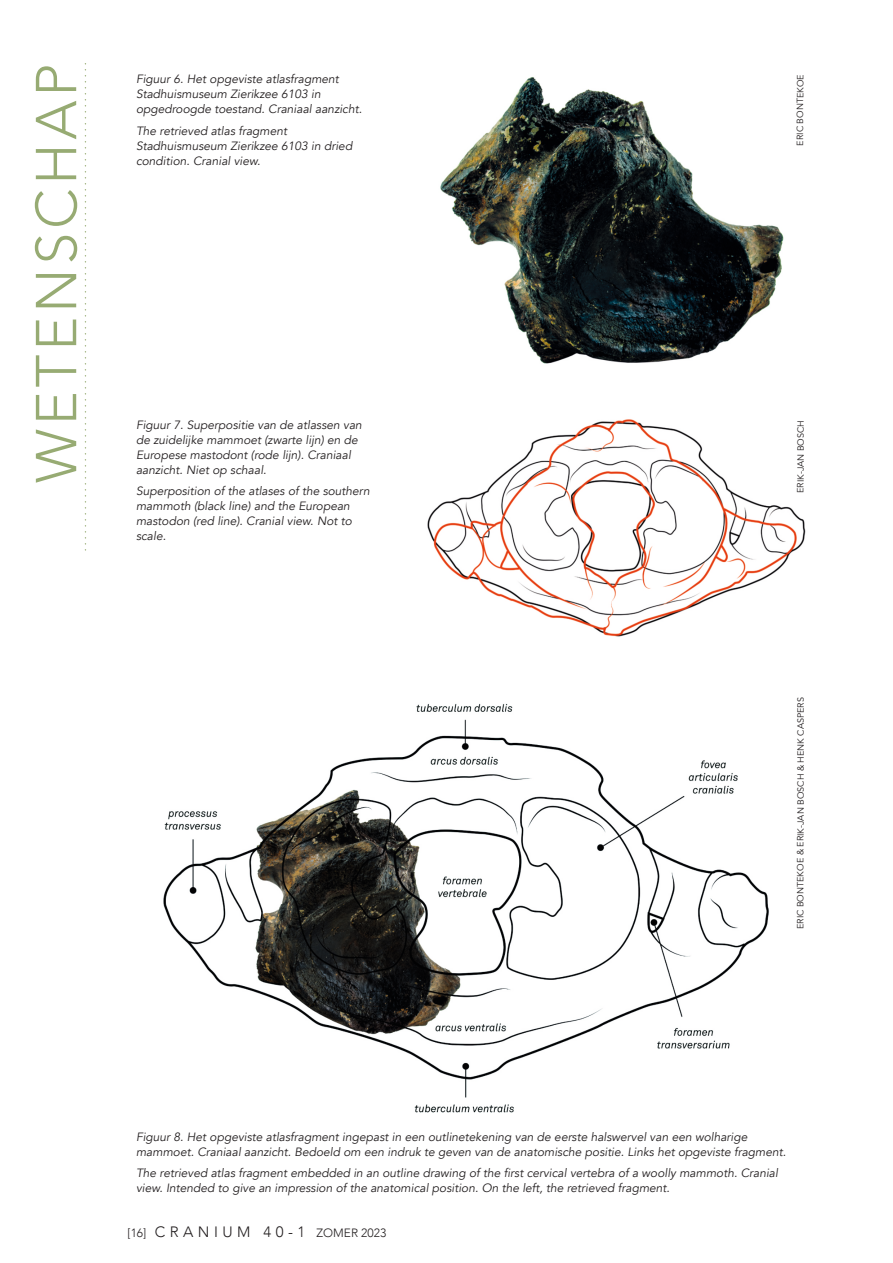
<style>
.page{position:relative;width:893px;height:1263px;background:#fff}
.page>*{position:absolute;margin:0;border:0;box-sizing:border-box;transform-origin:0 0}
.t1{font:300 57px "Avenir";letter-spacing:.07em;color:#97ab73}
.t2{font:italic 12px/15px "Avenir";color:#231f20}
.t3{font:300 12px "Avenir";color:#231f20}
.t4{font:9px "Avenir";letter-spacing:-.005em;color:#231f20}
.s1{font-size:15px}
</style>
<div class="page">
<svg style="left:85px;top:64px;width:1px;height:487px"></svg>
<img style="left:440px;top:77px;width:344px;height:287px">
<img style="left:427px;top:419px;width:379px;height:218px">
<img style="left:163px;top:703px;width:606px;height:410px">
<h1 class="t1" style="left:19px;top:483px;width:421px;rotate:-90deg">WETENSCHAP</h1>
<p class="t2" style="left:136px;top:72px;width:228px">Figuur 6. Het opgeviste atlasfragment<br>Stadhuismuseum Zierikzee 6103 in opgedroogde toestand. Craniaal aanzicht.</p>
<p class="t2" style="left:136px;top:123px;width:218px">The retrieved atlas fragment<br>Stadhuismuseum Zierikzee 6103 in dried condition. Cranial view.</p>
<p class="t2" style="left:136px;top:418px;width:227px">Figuur 7. Superpositie van de atlassen van de zuidelĳke mammoet (zwarte lĳn) en de Europese mastodont (rode lĳn). Craniaal aanzicht. Niet op schaal.</p>
<p class="t2" style="left:136px;top:484px;width:235px">Superposition of the atlases of the southern mammoth (black line) and the European mastodon (red line). Cranial view. Not to scale.</p>
<p class="t4" style="left:794px;top:146px;width:73px;rotate:-90deg">ERIC BONTEKOE</p>
<p class="t4" style="left:795px;top:493px;width:74px;rotate:-90deg">ERIK-JAN BOSCH</p>
<p class="t4" style="left:795px;top:929px;width:233px;rotate:-90deg">ERIC BONTEKOE &amp; ERIK-JAN BOSCH &amp; HENK CASPERS</p>
<p class="t2" style="left:136px;top:1129px;width:652px">Figuur 8. Het opgeviste atlasfragment ingepast in een outlinetekening van de eerste halswervel van een wolharige mammoet. Craniaal aanzicht. Bedoeld om een indruk te geven van de anatomische positie. Links het opgeviste fragment.</p>
<p class="t2" style="left:136px;top:1165px;width:643px">The retrieved atlas fragment embedded in an outline drawing of the first cervical vertebra of a woolly mammoth. Cranial view. Intended to give an impression of the anatomical position. On the left, the retrieved fragment.</p>
<p class="t3" style="left:128px;top:1225px;width:260px">[16] <span class="s1">CRANIUM 40-1</span> ZOMER2023</p>
</div>
